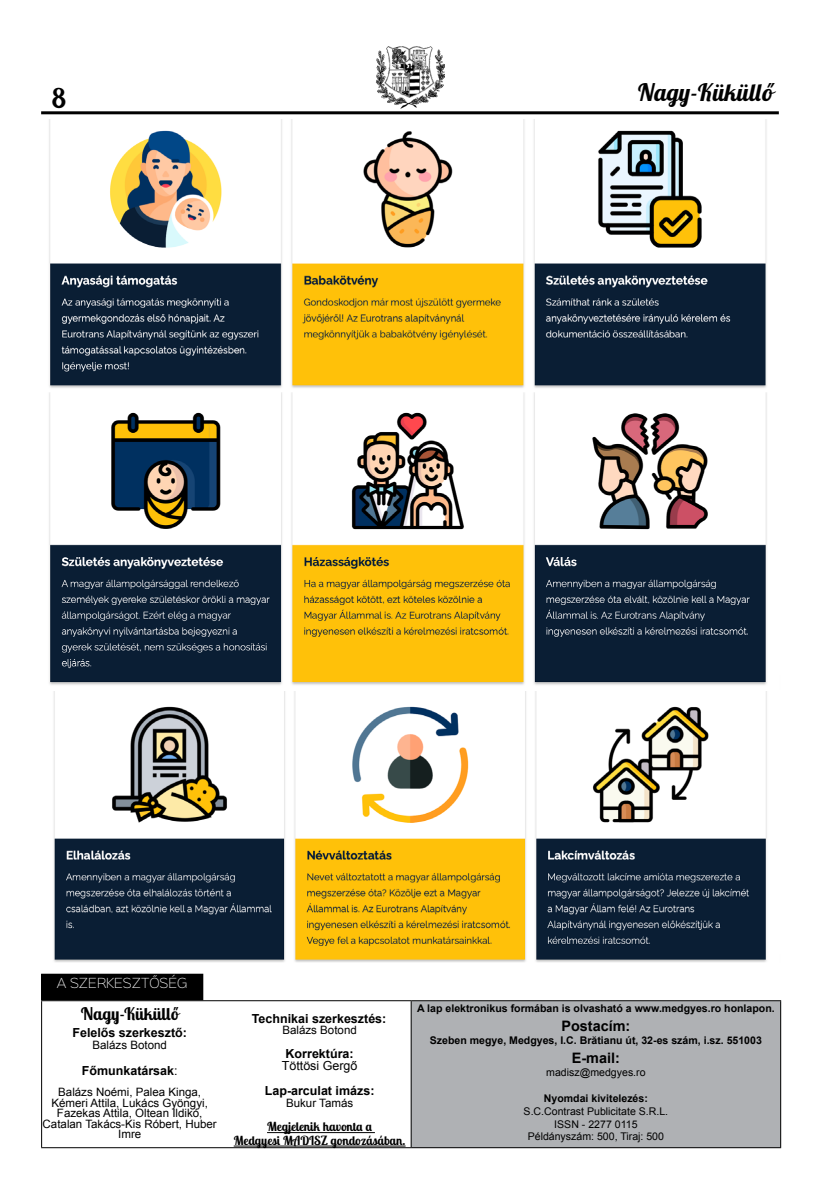
<style>
.page{position:relative;width:820px;height:1191px;background:#fff}
.page>*{position:absolute;margin:0;border:0;box-sizing:border-box;transform-origin:0 0}
.t1{font:700 27px "Lobster Two";color:#000}
.t2{font:italic 700 24px "Lobster Two";color:#000}
.t3{font:700 17.3px "Lobster Two";color:#000}
.szöveg{font:700 14.4px "Arial";color:#000}
.t4{font:700 12.5px "Arial";color:#000}
.t5{font:700 12.5px "Lobster Two";color:#000}
.szöveg-2{font:12.5px "Sinkin Sans 200 X Light";color:#fff}
.t6{font:12.5px "Arial";color:#000}
.t7{font:11.5px/10.6px "Arial";color:#000;text-align:center}
.szöveg-3{font:700 10.6px "Arial";color:#000}
.szöveg-4{font:10.6px "Arial";color:#000}
.s1{font-weight:400}
</style>
<div class="page">
<hr style="left:41px;top:111px;width:737px;height:3px;background:#000">
<img style="left:376px;top:46px;width:68px;height:63px">
<div style="left:411px;top:1000px;width:369px;height:147px;background:#afb1b4"></div>
<hr style="left:411px;top:1000px;width:369px;height:1px;background:#000">
<hr style="left:779px;top:1001px;width:1px;height:146px;background:#000">
<hr style="left:411px;top:1147px;width:369px;height:1px;background:#000">
<hr style="left:41px;top:1147px;width:370px;height:1px;background:#000">
<hr style="left:410px;top:1001px;width:1px;height:146px;background:#000">
<hr style="left:41px;top:1000px;width:370px;height:1px;background:#000">
<hr style="left:41px;top:1001px;width:1px;height:146px;background:#000">
<div style="left:42px;top:974px;width:161px;height:25px;background:#000"></div>
<div style="left:41px;top:973px;width:162px;height:27px;border:1px solid #000"></div>
<hr style="left:267px;top:1132px;width:108px;height:1px;background:#000">
<hr style="left:233px;top:1145px;width:172px;height:1px;background:#000">
<img style="left:49px;top:119px;width:718px;height:269px">
<img style="left:49px;top:392px;width:718px;height:570px">
<h1 class="t1" style="left:51px;top:81px;width:16px">8</h1>
<h2 class="t2" style="left:636px;top:77px;width:137px">Nagy-Küküllő</h2>
<p class="szöveg-2" style="left:57px;top:972px;width:132px">A SZERKESZTŐSÉG</p>
<p class="t3" style="left:81px;top:1002px;width:99px">Nagy-Küküllő</p>
<p class="t4" style="left:72px;top:1024px;width:116px">Felelős szerkesztő:</p>
<p class="t7" style="left:92px;top:1039px;width:76px">Balázs Botond</p>
<p class="t4" style="left:82px;top:1062px;width:97px">Főmunkatársak<span class="s1">:</span></p>
<p class="t7" style="left:43px;top:1086px;width:175px">Balázs Noémi, Palea Kinga,<br>Kémeri Attila, Lukács Gyöngyi,<br>Fazekas Attila, Oltean Ildikó,<br>Catalan Takács-Kis Róbert, Huber<br>Imre</p>
<p class="t4" style="left:252px;top:1010px;width:136px">Technikai szerkesztés:</p>
<p class="t7" style="left:282px;top:1024px;width:76px">Balázs Botond</p>
<p class="t4" style="left:285px;top:1045px;width:69px">Korrektúra:</p>
<p class="t6" style="left:282px;top:1057px;width:77px">Töttösi Gergő</p>
<p class="t4" style="left:265px;top:1082px;width:111px">Lap-arculat imázs:</p>
<p class="t7" style="left:286px;top:1097px;width:69px">Bukur Tamás</p>
<p class="t5" style="left:267px;top:1118px;width:107px">Megjelenik havonta a</p>
<p class="t5" style="left:233px;top:1132px;width:173px">Medgyesi MADISZ gondozásában.</p>
<p class="szöveg-3" style="left:417px;top:1001px;width:359px">A lap elektronikus formában is olvasható a www.medgyes.ro honlapon.</p>
<p class="szöveg" style="left:561px;top:1017px;width:70px">Postacím:</p>
<p class="szöveg-3" style="left:430px;top:1033px;width:333px">Szeben megye, Medgyes, I.C. Brătianu út, 32-es szám, i.sz. 551003</p>
<p class="szöveg" style="left:571px;top:1048px;width:50px">E-mail:</p>
<p class="szöveg-4" style="left:546px;top:1065px;width:101px">madisz@medgyes.ro</p>
<p class="szöveg-3" style="left:543px;top:1091px;width:105px">Nyomdai kivitelezés:</p>
<p class="szöveg-4" style="left:523px;top:1104px;width:146px">S.C.Contrast Publicitate S.R.L.</p>
<p class="szöveg-4" style="left:554px;top:1116px;width:85px">ISSN - 2277 0115</p>
<p class="szöveg-4" style="left:527px;top:1129px;width:138px">Példányszám: 500, Tiraj: 500</p>
</div>
